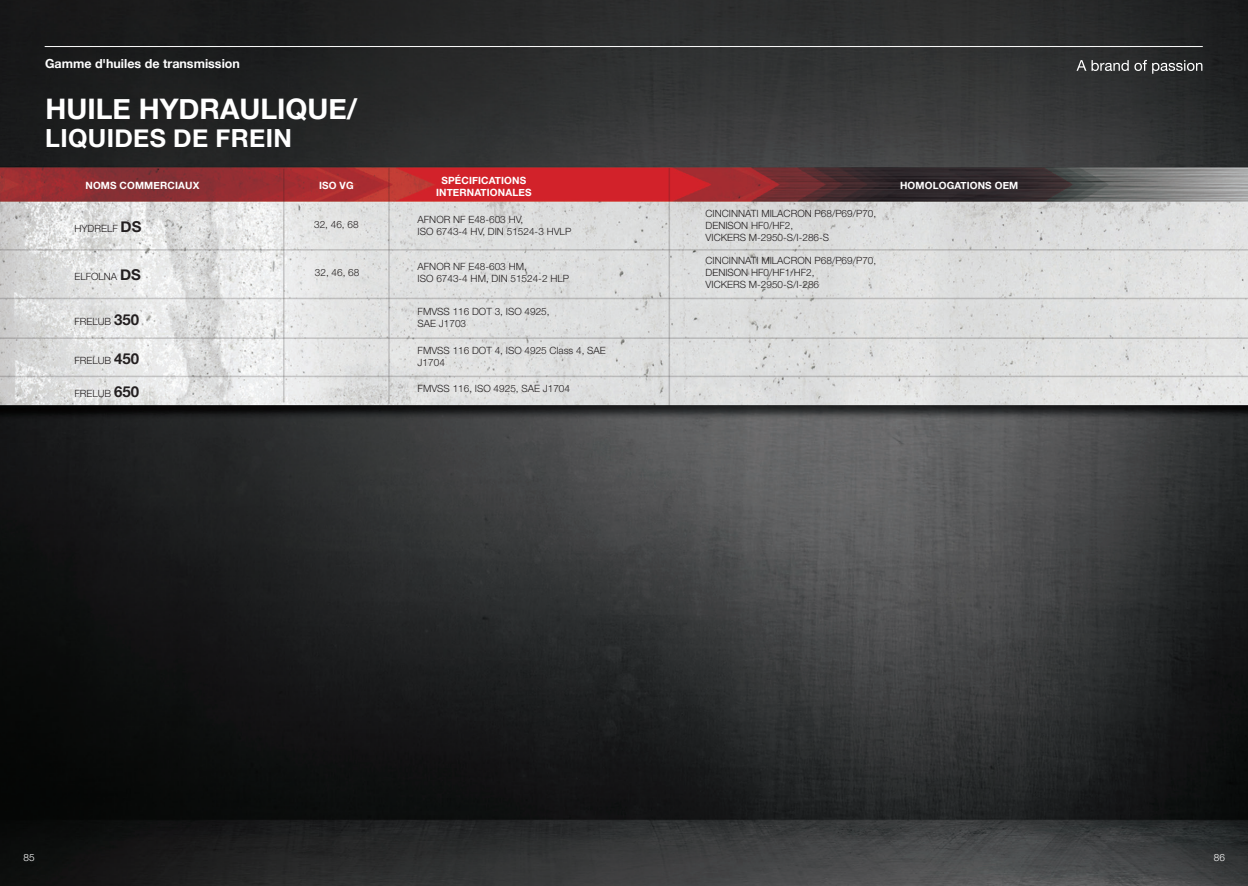
<style>
.page{position:relative;width:1248px;height:886px;background:#fff}
.page>*{position:absolute;margin:0;border:0;box-sizing:border-box;transform-origin:0 0}
.t1{font:700 28.25px "Helvetica Neue";color:#fff}
.t2{font:700 25px "Helvetica Neue";letter-spacing:.015em;color:#fff}
.t3{font:700 12.5px "Helvetica Neue";color:#fff}
.Paragraph_Style_2{font:300 10px/12px "Helvetica Neue LT Pro";color:#231f20}
.Paragraph_Style_2-2{font:700 10px/12px "Helvetica Neue";letter-spacing:.015em;color:#fff;text-align:center}
.t4{font:300 10px "Helvetica Neue LT Pro";color:#fff}
.s1{font-family:"Helvetica Neue";font-weight:700;font-size:15px}
</style>
<div class="page">
<img style="left:0;top:0;width:1247px;height:886px">
<hr style="left:283px;top:169px;width:1px;height:233px;background:#231f20">
<hr style="left:0;top:249px;width:1247px;height:2px;background:#231f20">
<hr style="left:388px;top:168px;width:2px;height:236px;background:#231f20">
<hr style="left:0;top:298px;width:1247px;height:1px;background:#231f20">
<hr style="left:668px;top:168px;width:2px;height:238px;background:#231f20">
<hr style="left:0;top:337px;width:1247px;height:2px;background:#231f20">
<hr style="left:0;top:376px;width:1247px;height:1px;background:#231f20">
<svg style="left:1076px;top:60px;width:52px;height:11px"></svg>
<svg style="left:1134px;top:60px;width:68px;height:14px"></svg>
<hr style="left:45px;top:46px;width:1157px;height:1px;background:#fff">
<p class="t3" style="left:45px;top:56px;width:196px">Gamme d'huiles de transmission</p>
<p class="t1" style="left:45px;top:91px;width:313px">HUILE HYDRAULIQUE/</p>
<p class="t2" style="left:45px;top:123px;width:248px">LIQUIDES DE FREIN</p>
<p class="Paragraph_Style_2-2" style="left:85px;top:179px;width:115px">NOMS COMMERCIAUX</p>
<p class="Paragraph_Style_2" style="left:74px;top:222px;width:68px">HYDRELF <span class="s1">DS</span></p>
<p class="Paragraph_Style_2-2" style="left:319px;top:179px;width:36px">ISO VG</p>
<p class="Paragraph_Style_2-2" style="left:436px;top:174px;width:97px">SPÉCIFICATIONS<br>INTERNATIONALES</p>
<p class="Paragraph_Style_2" style="left:314px;top:218px;width:46px">32, 46, 68</p>
<p class="Paragraph_Style_2" style="left:417px;top:213px;width:107px">AFNOR NF E48-603 HV,</p>
<p class="Paragraph_Style_2" style="left:417px;top:225px;width:155px">ISO 6743-4 HV, DIN 51524-3 HVLP</p>
<p class="Paragraph_Style_2" style="left:74px;top:270px;width:68px">ELFOLNA <span class="s1">DS</span></p>
<p class="Paragraph_Style_2" style="left:315px;top:266px;width:46px">32, 46, 68</p>
<p class="Paragraph_Style_2" style="left:74px;top:315px;width:66px">FRELUB <span class="s1">350</span></p>
<p class="Paragraph_Style_2" style="left:417px;top:260px;width:111px">AFNOR NF E48-603 HM,</p>
<p class="Paragraph_Style_2" style="left:417px;top:272px;width:153px">ISO 6743-4 HM, DIN 51524-2 HLP</p>
<p class="Paragraph_Style_2" style="left:417px;top:305px;width:133px">FMVSS 116 DOT 3, ISO 4925,</p>
<p class="Paragraph_Style_2" style="left:417px;top:317px;width:50px">SAE J1703</p>
<p class="Paragraph_Style_2" style="left:74px;top:355px;width:66px">FRELUB <span class="s1">450</span></p>
<p class="Paragraph_Style_2" style="left:417px;top:344px;width:190px">FMVSS 116 DOT 4, ISO 4925 Class 4, SAE<br>J1704</p>
<p class="Paragraph_Style_2" style="left:74px;top:387px;width:66px">FRELUB <span class="s1">650</span></p>
<p class="Paragraph_Style_2" style="left:417px;top:383px;width:154px">FMVSS 116, ISO 4925, SAE J1704</p>
<p class="Paragraph_Style_2" style="left:705px;top:207px;width:172px">CINCINNATI MILACRON P68/P69/P70,<br>DENISON HF0/HF2,</p>
<p class="Paragraph_Style_2" style="left:705px;top:231px;width:125px">VICKERS M-2950-S/I-286-S</p>
<p class="Paragraph_Style_2" style="left:705px;top:254px;width:172px">CINCINNATI MILACRON P68/P69/P70,<br>DENISON HF0/HF1/HF2,</p>
<p class="Paragraph_Style_2" style="left:705px;top:278px;width:115px">VICKERS M-2950-S/I-286</p>
<p class="Paragraph_Style_2-2" style="left:900px;top:179px;width:120px">HOMOLOGATIONS OEM</p>
<p class="t4" style="left:24px;top:851px;width:13px">85</p>
<p class="t4" style="left:1213px;top:851px;width:13px">86</p>
</div>
